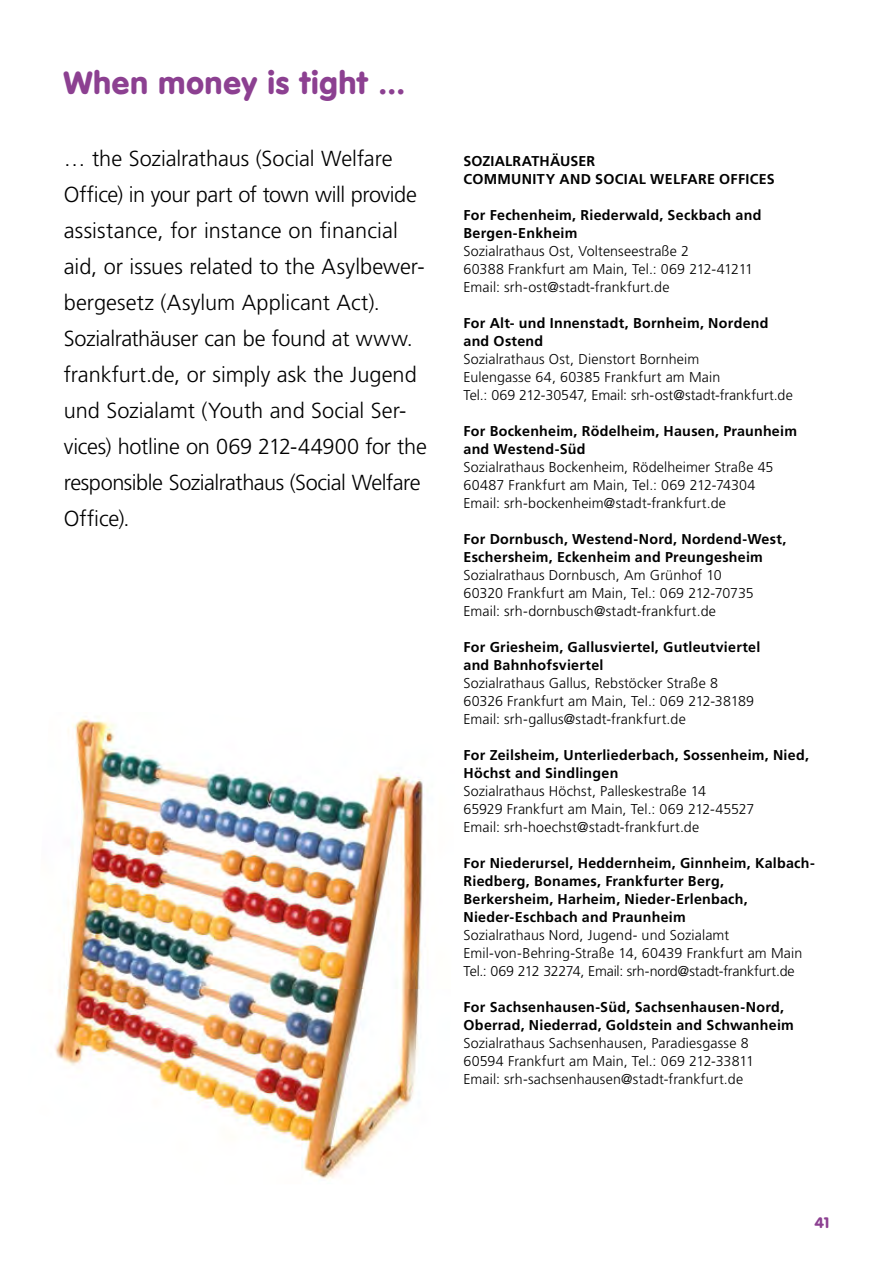
<style>
.page{position:relative;width:893px;height:1263px;background:#fff}
.page>*{position:absolute;margin:0;border:0;box-sizing:border-box;transform-origin:0 0}
.t1{font:900 31.5px "VAG Rounded LT Pro";letter-spacing:.03em;color:#8c4091}
.t2{font:300 21.75px/36px "Frutiger LT Pro";letter-spacing:-.005em;color:#000}
.t3{font:900 15px "VAG Rounded LT Pro";color:#8c4091}
.t4{font:300 14.25px/18px "Frutiger LT Pro";letter-spacing:.005em;color:#000}
.t5{font:700 14.25px/18px "Frutiger LT Pro";letter-spacing:.02em;color:#000}
</style>
<div class="page">
<img style="left:55px;top:716px;width:368px;height:463px">
<h1 class="t1" style="left:64px;top:61px;width:343px">When money is tight ...</h1>
<p class="t2" style="left:64px;top:140px;width:365px">… the Sozialrathaus (Social Welfare Office) in your part of town will provide assistance, for instance on financial aid, or issues related to the Asylbewer&shy;bergesetz (Asylum Applicant Act).<br>Sozialrathäuser can be found at www. frankfurt.de, or simply ask the Jugend und Sozialamt (Youth and Social Ser&shy;vices) hotline on 069 212-44900 for the responsible Sozialrathaus (Social Welfare Office).</p>
<p class="t5" style="left:463px;top:152px;width:313px">SOZIALRATHÄUSER<br>COMMUNITY AND SOCIAL WELFARE OFFICES</p>
<p class="t5" style="left:463px;top:206px;width:299px">For Fechenheim, Riederwald, Seckbach and<br>Bergen-Enkheim</p>
<p class="t4" style="left:463px;top:242px;width:291px">Sozialrathaus Ost, Voltenseestraße 2<br>60388 Frankfurt am Main, Tel.: 069 212-41211<br>Email: srh-ost@stadt-frankfurt.de</p>
<p class="t5" style="left:463px;top:314px;width:307px">For Alt- und Innenstadt, Bornheim, Nordend and Ostend</p>
<p class="t4" style="left:463px;top:350px;width:331px">Sozialrathaus Ost, Dienstort Bornheim<br>Eulengasse 64, 60385 Frankfurt am Main<br>Tel.: 069 212-30547, Email: srh-ost@stadt-frankfurt.de</p>
<p class="t5" style="left:463px;top:422px;width:335px">For Bockenheim, Rödelheim, Hausen, Praunheim and Westend-Süd</p>
<p class="t4" style="left:463px;top:458px;width:311px">Sozialrathaus Bockenheim, Rödelheimer Straße 45<br>60487 Frankfurt am Main, Tel.: 069 212-74304<br>Email: srh-bockenheim@stadt-frankfurt.de</p>
<p class="t5" style="left:463px;top:530px;width:324px">For Dornbusch, Westend-Nord, Nordend-West,<br>Eschersheim, Eckenheim and Preungesheim</p>
<p class="t4" style="left:463px;top:566px;width:292px">Sozialrathaus Dornbusch, Am Grünhof 10<br>60320 Frankfurt am Main, Tel.: 069 212-70735<br>Email: srh-dornbusch@stadt-frankfurt.de</p>
<p class="t5" style="left:463px;top:638px;width:298px">For Griesheim, Gallusviertel, Gutleutviertel and Bahnhofsviertel</p>
<p class="t4" style="left:463px;top:674px;width:292px">Sozialrathaus Gallus, Rebstöcker Straße 8<br>60326 Frankfurt am Main, Tel.: 069 212-38189<br>Email: srh-gallus@stadt-frankfurt.de</p>
<p class="t5" style="left:463px;top:746px;width:347px">For Zeilsheim, Unterliederbach, Sossenheim, Nied,<br>Höchst and Sindlingen</p>
<p class="t4" style="left:463px;top:782px;width:292px">Sozialrathaus Höchst, Palleskestraße 14<br>65929 Frankfurt am Main, Tel.: 069 212-45527<br>Email: srh-hoechst@stadt-frankfurt.de</p>
<p class="t5" style="left:463px;top:854px;width:353px">For Niederursel, Heddernheim, Ginnheim, Kalbach-Riedberg, Bonames, Frankfurter Berg, Berkersheim, Harheim, Nieder-Erlenbach, Nieder-Eschbach and Praunheim</p>
<p class="t4" style="left:463px;top:926px;width:340px">Sozialrathaus Nord, Jugend- und Sozialamt<br>Emil-von-Behring-Straße 14, 60439 Frankfurt am Main<br>Tel.: 069 212 32274, Email: srh-nord@stadt-frankfurt.de</p>
<p class="t5" style="left:463px;top:998px;width:332px">For Sachsenhausen-Süd, Sachsenhausen-Nord,<br>Oberrad, Niederrad, Goldstein and Schwanheim</p>
<p class="t4" style="left:463px;top:1034px;width:292px">Sozialrathaus Sachsenhausen, Paradiesgasse 8<br>60594 Frankfurt am Main, Tel.: 069 212-33811<br>Email: srh-sachsenhausen@stadt-frankfurt.de</p>
<p class="t3" style="left:815px;top:1213px;width:16px">41</p>
</div>
